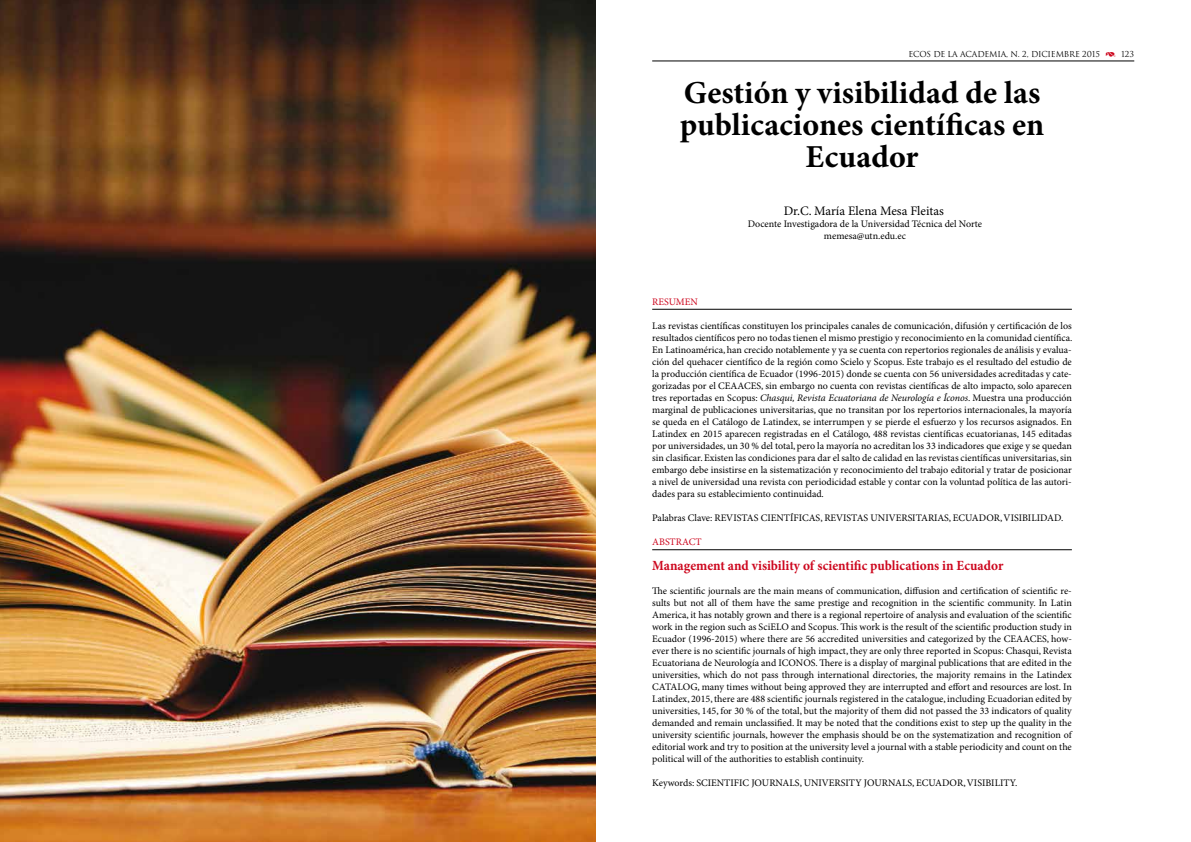
<style>
.page{position:relative;width:1191px;height:842px;background:#fff}
.page>*{position:absolute;margin:0;border:0;box-sizing:border-box;transform-origin:0 0}
.t1{font:700 32px/32px "Minion Pro";color:#000;text-align:center}
.t2{font:700 14px "Minion Pro";color:#cd071e;scale:.95 1}
.t3{font:13px "Minion Pro";color:#000}
.t4{font:10px/12px "Minion Pro";color:#000;text-align:justify}
.t5{font:10px "Minion Pro";color:#cd071e}
.t6{font:8px "Trajan";letter-spacing:-.02em;color:#000}
.s1{font-family:"Type Embellishments One Let Plain";color:#cd071e}
.s2{font-style:italic}
</style>
<div class="page">
<hr style="left:652px;top:61px;width:482px;height:1px;background:#000">
<hr style="left:652px;top:549px;width:419px;height:1px;background:#000">
<hr style="left:652px;top:309px;width:419px;height:1px;background:#000">
<img style="left:0;top:0;width:595px;height:842px">
<p class="t6" style="left:908px;top:49px;width:227px">ECOS DE LA ACADEMIA, N. 2, DICIEMBRE 2015 <span class="s1">)</span> 123</p>
<h1 class="t1" style="left:680px;top:78px;width:366px">Gestión y visibilidad de las publicaciones científicas en<br>Ecuador</h1>
<h3 class="t3" style="left:783px;top:203px;width:162px">Dr.C. María Elena Mesa Fleitas</h3>
<p class="t4" style="left:748px;top:218px;width:236px;text-align:center">Docente Investigadora de la Universidad Técnica del Norte memesa@utn.edu.ec</p>
<p class="t5" style="left:652px;top:296px;width:47px">RESUMEN</p>
<p class="t4" style="left:652px;top:320px;width:422px">Las revistas científicas constituyen los principales canales de comunicación, difusión y certificación de los resultados científicos pero no todas tienen el mismo prestigio y reconocimiento en la comunidad científica.<br>En Latinoamérica, han crecido notablemente y ya se cuenta con repertorios regionales de análisis y evalua&shy;ción del quehacer científico de la región como Scielo y Scopus. Este trabajo es el resultado del estudio de la producción científica de Ecuador (1996-2015) donde se cuenta con 56 universidades acreditadas y cate&shy;gorizadas por el CEAACES, sin embargo no cuenta con revistas científicas de alto impacto, solo aparecen tres reportadas en Scopus: <span class="s2">Chasqui, Revista Ecuatoriana de Neurología e Íconos</span>. Muestra una producción marginal de publicaciones universitarias, que no transitan por los repertorios internacionales, la mayoría se queda en el Catálogo de Latindex, se interrumpen y se pierde el esfuerzo y los recursos asignados. En Latindex en 2015 aparecen registradas en el Catálogo, 488 revistas científicas ecuatorianas, 145 editadas por universidades, un 30 % del total, pero la mayoría no acreditan los 33 indicadores que exige y se quedan sin clasificar. Existen las condiciones para dar el salto de calidad en las revistas científicas universitarias, sin embargo debe insistirse en la sistematización y reconocimiento del trabajo editorial y tratar de posicionar a nivel de universidad una revista con periodicidad estable y contar con la voluntad política de las autori&shy;dades para su establecimiento continuidad.</p>
<p class="t4" style="left:652px;top:512px;width:412px">Palabras Clave: REVISTAS CIENTÍFICAS, REVISTAS UNIVERSITARIAS, ECUADOR, VISIBILIDAD.</p>
<p class="t5" style="left:652px;top:536px;width:51px">ABSTRACT</p>
<h2 class="t2" style="left:652px;top:557px;width:371px">Management and visibility of scientific publications in Ecuador</h2>
<p class="t4" style="left:652px;top:585px;width:421px">The scientific journals are the main means of communication, diffusion and certification of scientific re&shy;sults but not all of them have the same prestige and recognition in the scientific community. In Latin America, it has notably grown and there is a regional repertoire of analysis and evaluation of the scientific work in the region such as SciELO and Scopus. This work is the result of the scientific production study in Ecuador (1996-2015) where there are 56 accredited universities and categorized by the CEAACES, how&shy;ever there is no scientific journals of high impact, they are only three reported in Scopus: Chasqui, Revista Ecuatoriana de Neurología and ICONOS. There is a display of marginal publications that are edited in the universities, which do not pass through international directories, the majority remains in the Latindex CATALOG, many times without being approved they are interrupted and effort and resources are lost. In Latindex, 2015, there are 488 scientific journals registered in the catalogue, including Ecuadorian edited by universities, 145, for 30 % of the total, but the majority of them did not passed the 33 indicators of quality demanded and remain unclassified. It may be noted that the conditions exist to step up the quality in the university scientific journals, however the emphasis should be on the systematization and recognition of editorial work and try to position at the university level a journal with a stable periodicity and count on the political will of the authorities to establish continuity.</p>
<p class="t4" style="left:652px;top:777px;width:367px">Keywords: SCIENTIFIC JOURNALS, UNIVERSITY JOURNALS, ECUADOR, VISIBILITY.</p>
</div>
